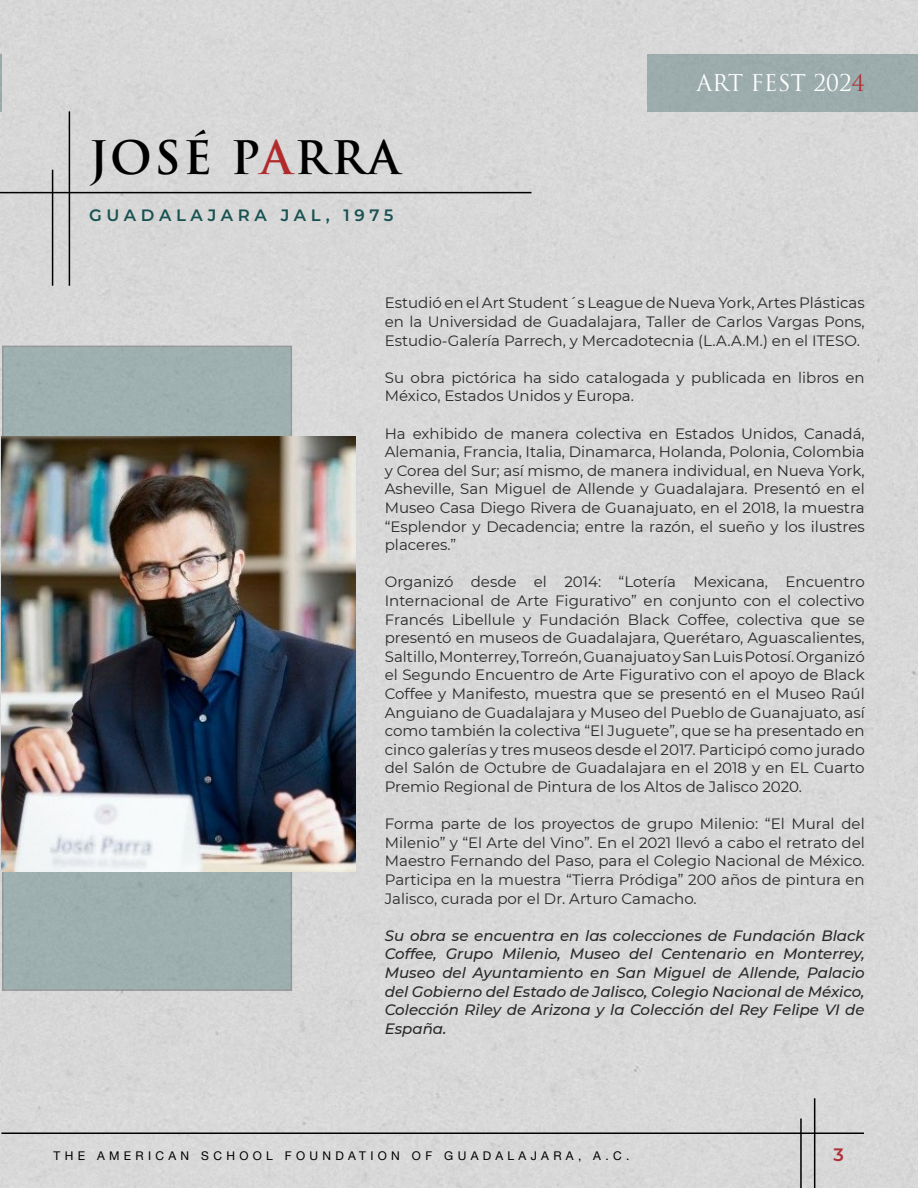
<style>
.page{position:relative;width:918px;height:1188px;background:#d8d8d8}
.page>*{position:absolute;margin:0;border:0;box-sizing:border-box;transform-origin:0 0}
.t1{font:700 45px "Trajan Pro";letter-spacing:.06em;color:#000}
.t2{font:22.5px "Trajan Pro";color:#fff}
.t3{font:600 18px "Montserrat";color:#b03037}
.t4{font:600 16.5px "Montserrat";letter-spacing:.28em;color:#195252}
.t5{font:15px/18.6px "Montserrat";color:#282827;text-align:justify}
.t6{font:italic 500 15px/18.6px "Montserrat";color:#282827;text-align:justify}
.t7{font:12px "Helvetica Neue";letter-spacing:.36em;color:#000}
.s1{color:#b12a2c}
.s2{font-family:"Trajan Pro 3"}
.s3{color:#b03037}
</style>
<div class="page">
<hr style="left:1px;top:1132px;width:863px;height:2px;background:#000">
<hr style="left:814px;top:1098px;width:1px;height:90px;background:#000">
<hr style="left:800px;top:1119px;width:2px;height:69px;background:#000">
<div style="left:647px;top:54px;width:271px;height:57px;background:#9cabab"></div>
<hr style="left:0;top:54px;width:1px;height:57px;background:#135151">
<hr style="left:69px;top:111px;width:1px;height:175px;background:#000">
<hr style="left:52px;top:170px;width:1px;height:116px;background:#000">
<hr style="left:0;top:192px;width:531px;height:1px;background:#000">
<div style="left:3px;top:346px;width:288px;height:644px;background:#9fb0b0"></div>
<img style="left:2px;top:436px;width:353px;height:436px">
<h1 class="t1" style="left:89px;top:130px;width:312px">JOSÉ P<span class="s1">A</span>RRA</h1>
<p class="t4" style="left:89px;top:204px;width:306px">GUADALAJARA JAL, 1975</p>
<h2 class="t2" style="left:696px;top:69px;width:170px"><span class="s2">ART</span> FEST 202<span class="s3">4</span></h2>
<p class="t5" style="left:385px;top:293px;width:481px">Estudió en el Art Student´s League de Nueva York, Artes Plásticas en la Universidad de Guadalajara, Taller de Carlos Vargas Pons, Estudio-Galería Parrech, y Mercadotecnia (L.A.A.M.) en el ITESO.</p>
<p class="t5" style="left:385px;top:368px;width:481px">Su obra pictórica ha sido catalogada y publicada en libros en<br>México, Estados Unidos y Europa.</p>
<p class="t5" style="left:385px;top:423px;width:482px">Ha exhibido de manera colectiva en Estados Unidos, Canadá, Alemania, Francia, Italia, Dinamarca, Holanda, Polonia, Colombia y Corea del Sur; así mismo, de manera individual, en Nueva York, Asheville, San Miguel de Allende y Guadalajara. Presentó en el Museo Casa Diego Rivera de Guanajuato, en el 2018, la muestra “Esplendor y Decadencia; entre la razón, el sueño y los ilustres placeres.”</p>
<p class="t5" style="left:385px;top:572px;width:481px">Organizó desde el 2014: “Lotería Mexicana, Encuentro Internacional de Arte Figurativo” en conjunto con el colectivo Francés Libellule y Fundación Black Coffee, colectiva que se presentó en museos de Guadalajara, Querétaro, Aguascalientes, Saltillo, Monterrey, Torreón, Guanajuato y San Luis Potosí. Organizó el Segundo Encuentro de Arte Figurativo con el apoyo de Black Coffee y Manifesto, muestra que se presentó en el Museo Raúl Anguiano de Guadalajara y Museo del Pueblo de Guanajuato, así como también la colectiva “El Juguete”, que se ha presentado en cinco galerías y tres museos desde el 2017. Participó como jurado del Salón de Octubre de Guadalajara en el 2018 y en EL Cuarto Premio Regional de Pintura de los Altos de Jalisco 2020.</p>
<p class="t5" style="left:385px;top:814px;width:481px">Forma parte de los proyectos de grupo Milenio: “El Mural del Milenio” y “El Arte del Vino”. En el 2021 llevó a cabo el retrato del Maestro Fernando del Paso, para el Colegio Nacional de México.<br>Participa en la muestra “Tierra Pródiga” 200 años de pintura en Jalisco, curada por el Dr. Arturo Camacho.</p>
<p class="t6" style="left:385px;top:926px;width:481px">Su obra se encuentra en las colecciones de Fundación Black Coffee, Grupo Milenio, Museo del Centenario en Monterrey, Museo del Ayuntamiento en San Miguel de Allende, Palacio del Gobierno del Estado de Jalisco, Colegio Nacional de México, Colección Riley de Arizona y la Colección del Rey Felipe VI de España.</p>
<p class="t7" style="left:54px;top:1147px;width:577px">THE AMERICAN SCHOOL FOUNDATION OF GUADALAJARA, A.C.</p>
<p class="t3" style="left:833px;top:1141px;width:12px">3</p>
</div>
